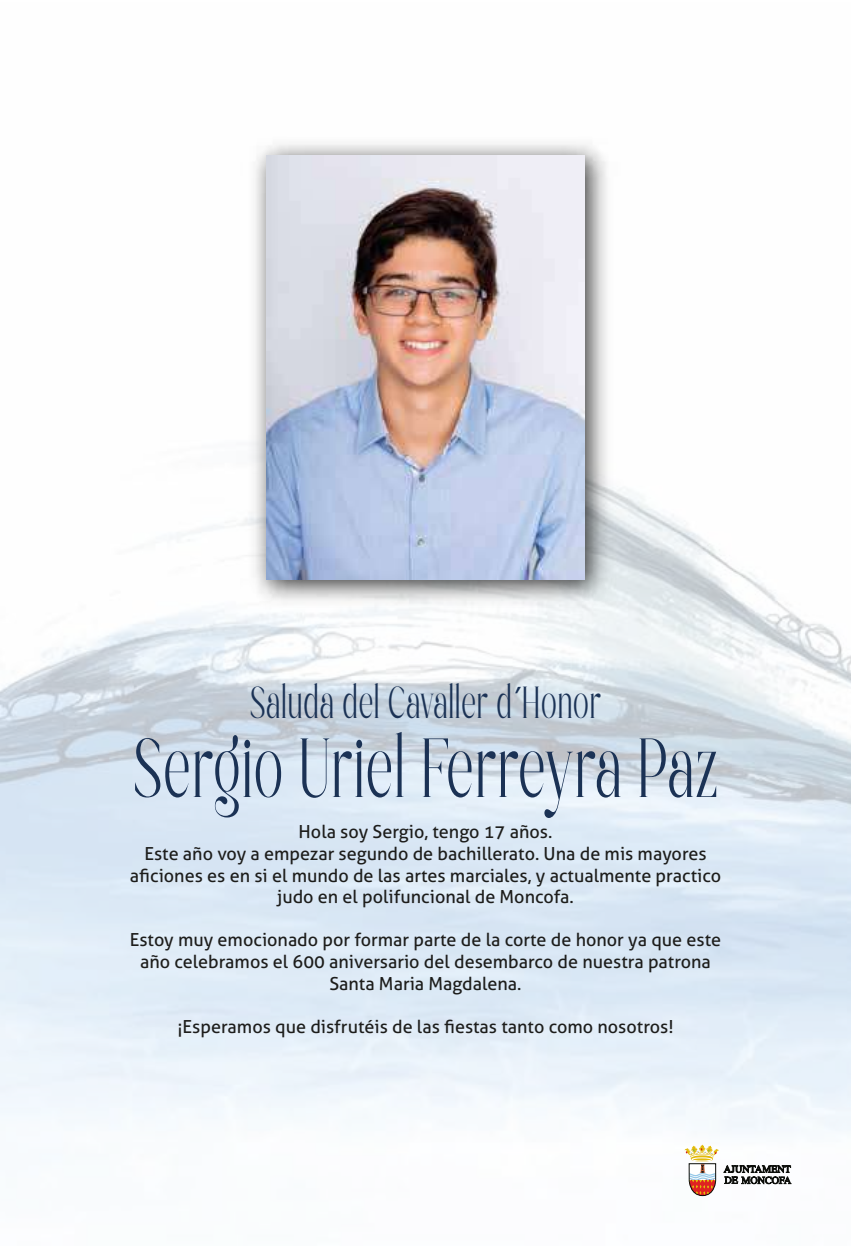
<style>
.page{position:relative;width:851px;height:1248px;background:#fff}
.page>*{position:absolute;margin:0;border:0;box-sizing:border-box;transform-origin:0 0}
.t1{font:83.6px "Jenifer";color:#1b3255;scale:.69 1}
.t2{font:44.8px "Jenifer";color:#1b3255;scale:.69 1}
.t3{font:18px/21.6px "Aller";color:#1d1d1b;text-align:center}
.s1{font-family:"Myriad Pro"}
</style>
<div class="page">
<img style="left:0;top:489px;width:850px;height:708px">
<img style="left:240px;top:144px;width:380px;height:472px">
<img style="left:266px;top:155px;width:318px;height:424px">
<svg style="left:684px;top:1144px;width:107px;height:51px"></svg>
<h2 class="t2" style="left:250px;top:678px;width:511px">Saluda del Cavaller d<span class="s1">´</span>Honor</h2>
<h1 class="t1" style="left:133px;top:722px;width:849px">Sergio Uriel Ferreyra Paz</h1>
<p class="t3" style="left:130px;top:821px;width:592px">Hola soy Sergio, tengo 17 años.<br>Este año voy a empezar segundo de bachillerato. Una de mis mayores aficiones es en si el mundo de las artes marciales, y actualmente practico judo en el polifuncional de Moncofa.</p>
<p class="t3" style="left:130px;top:929px;width:593px">Estoy muy emocionado por formar parte de la corte de honor ya que este año celebramos el 600 aniversario del desembarco de nuestra patrona<br>Santa Maria Magdalena.</p>
<p class="t3" style="left:177px;top:1015px;width:497px">¡Esperamos que disfrutéis de las fiestas tanto como nosotros!</p>
</div>
